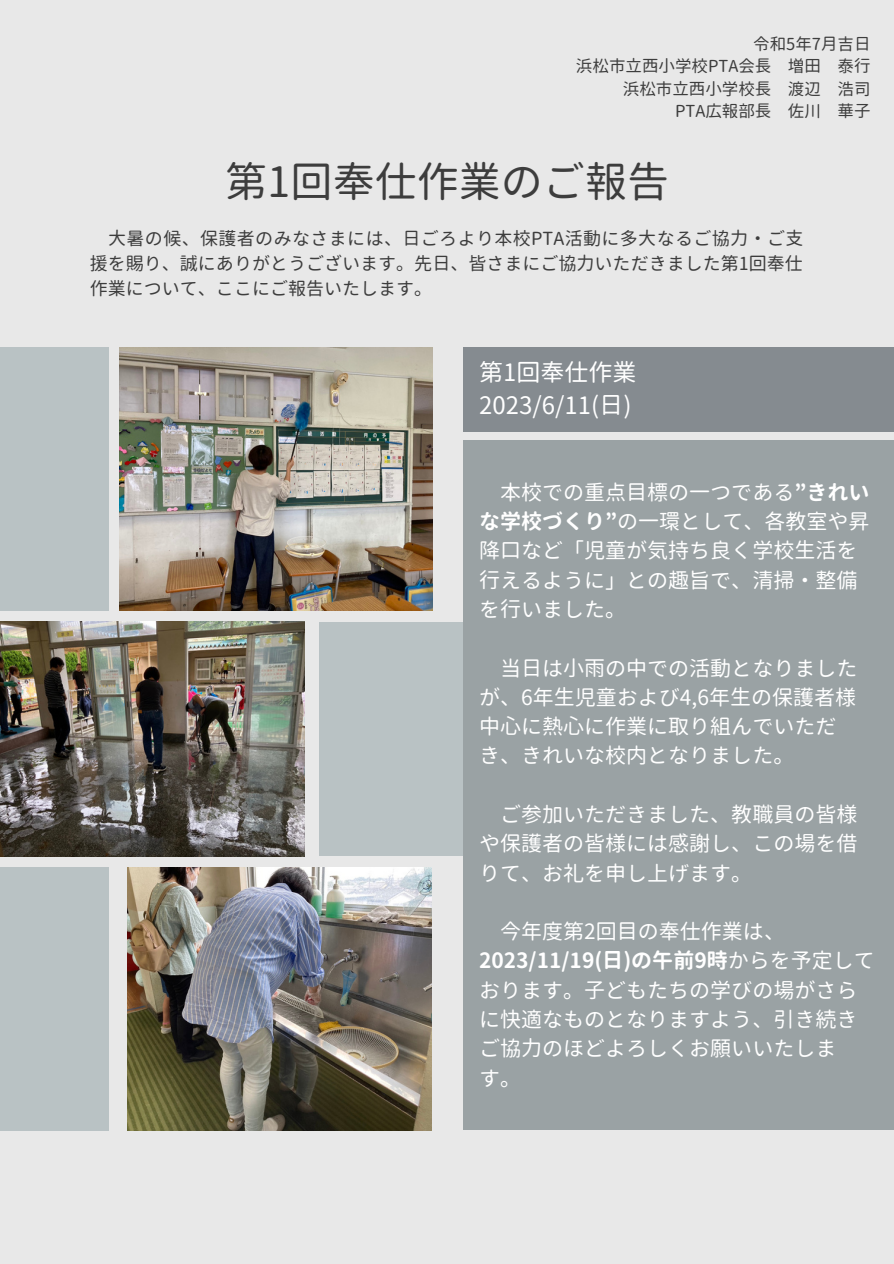
<style>
.page{position:relative;width:894px;height:1264px;background:#fff}
.page>*{position:absolute;margin:0;border:0;box-sizing:border-box;transform-origin:0 0}
.t1{font:42px "Gen Jyuu Gothic";color:#3d3d3d}
.t2{font:24px "Gen Jyuu Gothic";color:#fff}
.t3{font:21px/29.2px "Gen Jyuu Gothic";color:#fff}
.t4{font:18px/24.8px "Gen Jyuu Gothic";color:#3d3d3d;text-align:justify}
.t5{font:16.5px "Gen Jyuu Gothic";color:#3d3d3d}
.s1{font-weight:700}
</style>
<div class="page">
<div style="left:0;top:0;width:893px;height:1263px;background:#e8e8e8"></div>
<div style="left:0;top:347px;width:108px;height:263px;background:#b9c2c4"></div>
<img style="left:119px;top:347px;width:313px;height:264px">
<div style="left:319px;top:622px;width:194px;height:233px;background:#b9c2c4"></div>
<img style="left:0;top:622px;width:304px;height:234px">
<div style="left:463px;top:440px;width:430px;height:690px;background:#9aa2a4"></div>
<div style="left:463px;top:347px;width:430px;height:85px;background:#858b90"></div>
<img style="left:127px;top:867px;width:304px;height:263px">
<div style="left:0;top:867px;width:108px;height:263px;background:#b9c2c4"></div>
<p class="t5" style="left:753px;top:32px;width:119px">令和5年7月吉日</p>
<p class="t5" style="left:575px;top:55px;width:296px">浜松市立西小学校PTA会長 増田 泰行</p>
<p class="t5" style="left:622px;top:77px;width:249px">浜松市立西小学校長 渡辺 浩司</p>
<p class="t5" style="left:674px;top:100px;width:197px">PTA広報部長 佐川 華子</p>
<p class="t1" style="left:225px;top:152px;width:445px">第1回奉仕作業のご報告</p>
<p class="t4" style="left:90px;top:226px;width:715px;text-indent:18px">大暑の候、保護者のみなさまには、日ごろより本校PTA活動に多大なるご協力・ご支援を賜り、誠にありがとうございます。先日、皆さまにご協力いただきました第1回奉仕作業について、ここにご報告いたします。</p>
<p class="t2" style="left:479px;top:355px;width:159px">第1回奉仕作業</p>
<p class="t2" style="left:479px;top:388px;width:154px">2023/6/11(日)</p>
<p class="t3" style="left:479px;top:477px;width:392px;text-indent:21px">本校での重点目標の一つである<span class="s1">”きれいな学校づくり”</span>の一環として、各教室や昇降口など「児童が気持ち良く学校生活を行えるように」との趣旨で、清掃・整備を行いました。</p>
<p class="t3" style="left:479px;top:653px;width:380px;text-indent:21px">当日は小雨の中での活動となりましたが、6年生児童および4,6年生の保護者様中心に熱心に作業に取り組んでいただき、きれいな校内となりました。</p>
<p class="t3" style="left:479px;top:799px;width:380px;text-align:justify;text-indent:21px">ご参加いただきました、教職員の皆様や保護者の皆様には感謝し、この場を借りて、お礼を申し上げます。</p>
<p class="t3" style="left:479px;top:916px;width:397px;text-indent:21px">今年度第2回目の奉仕作業は、<br><span class="s1">2023/11/19(日)の午前9時</span>からを予定しております。子どもたちの学びの場がさらに快適なものとなりますよう、引き続きご協力のほどよろしくお願いいたしま<br>す。</p>
</div>
